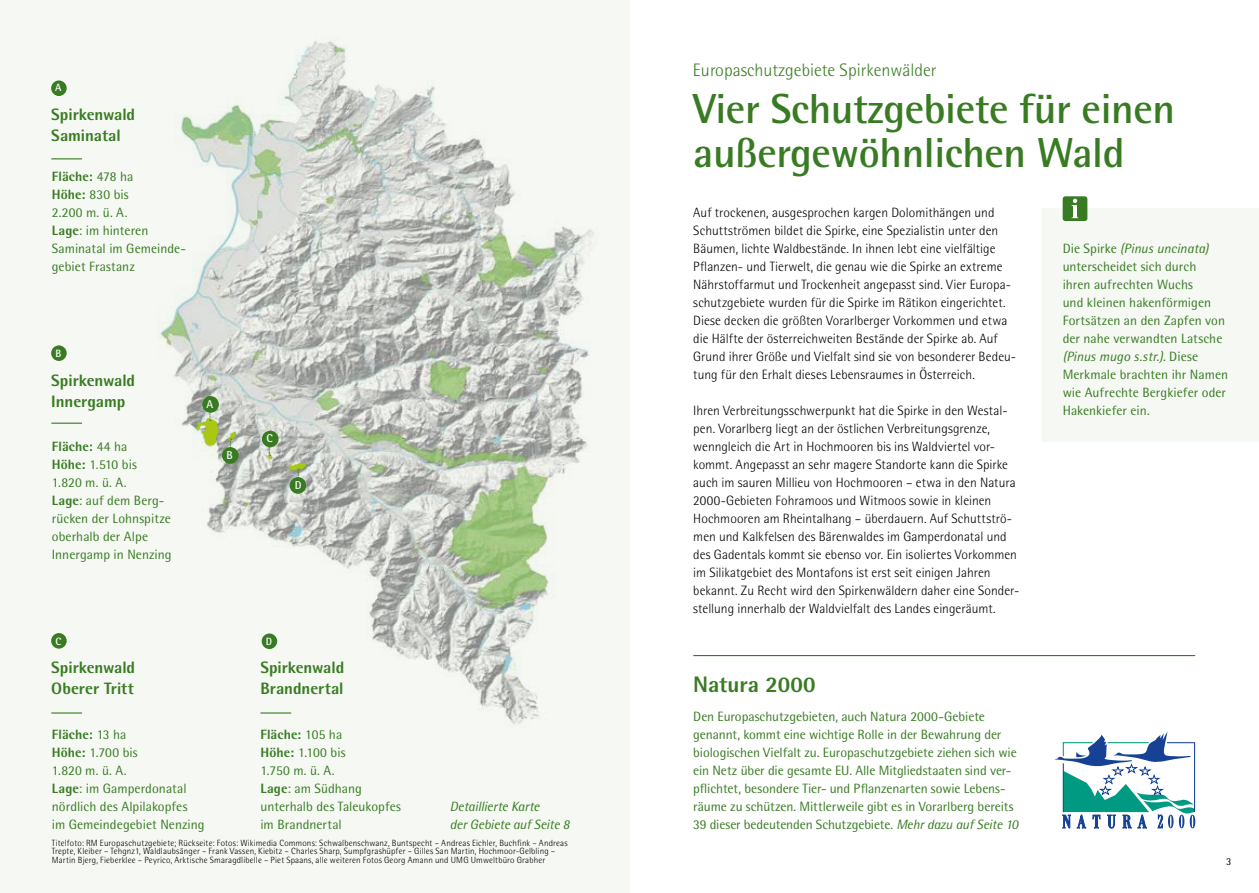
<style>
.page{position:relative;width:1259px;height:893px;background:#fff}
.page>*{position:absolute;margin:0;border:0;box-sizing:border-box;transform-origin:0 0}
.t1{font:700 42px/43.5px "Rotis Semi Sans Std";letter-spacing:-.01em;color:#397b23}
.t2{font:800 22.5px "Rotis Semi Sans Std";letter-spacing:-.005em;color:#397b23}
.t3{font:300 18px "Rotis Semi Sans Std";color:#397b23}
.t4{font:800 16.5px/21px "Rotis Semi Sans Std";letter-spacing:-.005em;color:#397b23}
.t5{font:300 13.5px/18px "Rotis Semi Sans Std";color:#000}
.t6{font:13.5px/18px "Rotis Semi Sans Std";color:#397b23}
.t7{font:italic 13.5px/18px "Rotis Semi Sans Std";letter-spacing:-.015em;color:#397b23}
.t8{font:700 11.4px "Rotis Semi Sans Std";color:#fff}
.t9{font:700 10.65px "Rotis Semi Sans Std";color:#fff}
.t10{font:10.5px "Rotis Semi Sans Std";color:#000}
.t11{font:300 9px/8.2px "Rotis Semi Sans Std";letter-spacing:.015em;color:#000}
.s1{font-weight:800}
.s2{font-style:italic}
</style>
<div class="page">
<div style="left:1042px;top:208px;width:217px;height:233px;background:#f5f8f3"></div>
<div style="left:0;top:0;width:629px;height:893px;background:#f5f8f3"></div>
<img style="left:160px;top:41px;width:434px;height:683px">
<hr style="left:693px;top:655px;width:502px;height:1px;background:#397b23">
<div style="left:1062px;top:196px;width:25px;height:25px;background:#397b23;border-radius:3px"></div>
<svg style="left:1071px;top:199px;width:7px;height:19px"></svg>
<svg style="left:1054px;top:732px;width:141px;height:97px"></svg>
<div style="left:51px;top:80px;width:16px;height:16px;background:#397b23;border-radius:50%"></div>
<hr style="left:51px;top:158px;width:31px;height:1px;background:#397b23">
<hr style="left:51px;top:423px;width:31px;height:1px;background:#397b23">
<div style="left:51px;top:345px;width:16px;height:16px;background:#397b23;border-radius:50%"></div>
<hr style="left:51px;top:712px;width:31px;height:2px;background:#397b23">
<div style="left:51px;top:633px;width:16px;height:16px;background:#397b23;border-radius:50%"></div>
<hr style="left:260px;top:712px;width:31px;height:2px;background:#397b23">
<div style="left:262px;top:633px;width:15px;height:16px;background:#397b23;border-radius:50%"></div>
<svg style="left:196px;top:411px;width:23px;height:34px"></svg>
<div style="left:202px;top:396px;width:17px;height:17px;background:#397b23;border-radius:50%"></div>
<div style="left:222px;top:447px;width:17px;height:17px;background:#397b23;border-radius:50%"></div>
<svg style="left:228px;top:432px;width:8px;height:17px"></svg>
<svg style="left:268px;top:447px;width:4px;height:12px"></svg>
<div style="left:262px;top:431px;width:17px;height:16px;background:#397b23;border-radius:50%"></div>
<div style="left:289px;top:477px;width:17px;height:17px;background:#397b23;border-radius:50%"></div>
<svg style="left:289px;top:463px;width:17px;height:16px"></svg>
<p class="t9" style="left:55px;top:81px;width:8px">A</p>
<p class="t4" style="left:51px;top:104px;width:85px">Spirkenwald<br>Saminatal</p>
<p class="t6" style="left:52px;top:167px;width:136px"><span class="s1">Fläche:</span> 478 ha<br><span class="s1">Höhe:</span> 830 bis<br>2.200 m. ü. A.<br><span class="s1">Lage</span>: im hinteren<br>Saminatal im Gemeinde&shy;gebiet Frastanz</p>
<p class="t9" style="left:56px;top:347px;width:7px">B</p>
<p class="t4" style="left:51px;top:369px;width:85px">Spirkenwald<br>Innergamp</p>
<p class="t6" style="left:52px;top:437px;width:121px"><span class="s1">Fläche:</span> 44 ha<br><span class="s1">Höhe:</span> 1.510 bis<br>1.820 m. ü. A.<br><span class="s1">Lage</span>: auf dem Berg&shy;rücken der Lohnspitze oberhalb der Alpe<br>Innergamp in Nenzing</p>
<p class="t9" style="left:56px;top:635px;width:7px">C</p>
<p class="t4" style="left:51px;top:657px;width:85px">Spirkenwald<br>Oberer Tritt</p>
<p class="t8" style="left:206px;top:397px;width:8px">A</p>
<p class="t8" style="left:226px;top:448px;width:8px">B</p>
<p class="t8" style="left:266px;top:432px;width:8px">C</p>
<p class="t8" style="left:295px;top:478px;width:8px">D</p>
<p class="t9" style="left:266px;top:635px;width:8px">D</p>
<p class="t4" style="left:260px;top:657px;width:85px">Spirkenwald<br>Brandnertal</p>
<p class="t6" style="left:52px;top:725px;width:154px"><span class="s1">Fläche:</span> 13 ha<br><span class="s1">Höhe:</span> 1.700 bis<br>1.820 m. ü. A.<br><span class="s1">Lage</span>: im Gamperdonatal nördlich des Alpilakopfes<br>im Gemeindegebiet Nenzing</p>
<p class="t6" style="left:260px;top:725px;width:142px"><span class="s1">Fläche:</span> 105 ha<br><span class="s1">Höhe:</span> 1.100 bis<br>1.750 m. ü. A.<br><span class="s1">Lage</span>: am Südhang unterhalb des Taleukopfes im Brandnertal</p>
<p class="t7" style="left:450px;top:797px;width:121px">Detaillierte Karte<br>der Gebiete auf Seite 8</p>
<p class="t11" style="left:52px;top:839px;width:517px">Titelfoto: RM Europaschutzgebiete; Rückseite: Fotos: Wikimedia Commons: Schwalbenschwanz, Buntspecht – Andreas Eichler, Buchfink – Andreas<br>Trepte, Kleiber – Tehgnz1, Waldlaubsänger – Frank Vassen, Kiebitz – Charles Sharp, Sumpfgrashüpfer – Gilles San Martin, Hochmoor-Gelbling –<br>Martin Bjerg, Fieberklee – Peyrico, Arktische Smaragdlibelle – Piet Spaans, alle weiteren Fotos Georg Amann und UMG Umweltbüro Grabher</p>
<h3 class="t3" style="left:693px;top:60px;width:245px">Europaschutzgebiete Spirkenwälder</h3>
<h1 class="t1" style="left:693px;top:86px;width:483px">Vier Schutzgebiete für einen außergewöhnlichen Wald</h1>
<p class="t5" style="left:693px;top:203px;width:324px">Auf trockenen, ausgesprochen kargen Dolomithängen und Schuttströmen bildet die Spirke, eine Spezialistin unter den Bäumen, lichte Waldbestände. In ihnen lebt eine vielfältige Pflanzen- und Tierwelt, die genau wie die Spirke an extreme Nährstoffarmut und Trockenheit angepasst sind. Vier Europa&shy;schutzgebiete wurden für die Spirke im Rätikon eingerichtet.<br>Diese decken die größten Vorarlberger Vorkommen und etwa die Hälfte der österreichweiten Bestände der Spirke ab. Auf Grund ihrer Größe und Vielfalt sind sie von besonderer Bedeu&shy;tung für den Erhalt dieses Lebensraumes in Österreich.</p>
<p class="t5" style="left:693px;top:401px;width:327px">Ihren Verbreitungsschwerpunkt hat die Spirke in den Westal&shy;pen. Vorarlberg liegt an der östlichen Verbreitungsgrenze, wenngleich die Art in Hochmooren bis ins Waldviertel vor&shy;kommt. Angepasst an sehr magere Standorte kann die Spirke auch im sauren Millieu von Hochmooren – etwa in den Natura 2000-Gebieten Fohramoos und Witmoos sowie in kleinen Hochmooren am Rheintalhang – überdauern. Auf Schuttströ&shy;men und Kalkfelsen des Bärenwaldes im Gamperdonatal und des Gadentals kommt sie ebenso vor. Ein isoliertes Vorkommen im Silikatgebiet des Montafons ist erst seit einigen Jahren bekannt. Zu Recht wird den Spirkenwäldern daher eine Sonder&shy;stellung innerhalb der Waldvielfalt des Landes eingeräumt.</p>
<h2 class="t2" style="left:693px;top:670px;width:124px">Natura 2000</h2>
<p class="t6" style="left:693px;top:707px;width:327px">Den Europaschutzgebieten, auch Natura 2000-Gebiete genannt, kommt eine wichtige Rolle in der Bewahrung der biologischen Vielfalt zu. Europaschutzgebiete ziehen sich wie ein Netz über die gesamte EU. Alle Mitgliedstaaten sind ver&shy;pflichtet, besondere Tier- und Pflanzenarten sowie Lebens&shy;räume zu schützen. Mittlerweile gibt es in Vorarlberg bereits 39 dieser bedeutenden Schutzgebiete. <span class="s2">Mehr dazu auf Seite 10</span></p>
<p class="t6" style="left:1062px;top:239px;width:167px">Die Spirke <span class="s2">(Pinus uncinata) </span>unterscheidet sich durch<br>ihren aufrechten Wuchs<br>und kleinen hakenförmigen<br>Fortsätzen an den Zapfen von der nahe verwandten Latsche <span class="s2">(Pinus mugo s.str.)</span>. Diese<br>Merkmale brachten ihr Namen wie Aufrechte Bergkiefer oder<br>Hakenkiefer ein.</p>
<p class="t10" style="left:1226px;top:856px;width:7px">3</p>
</div>
